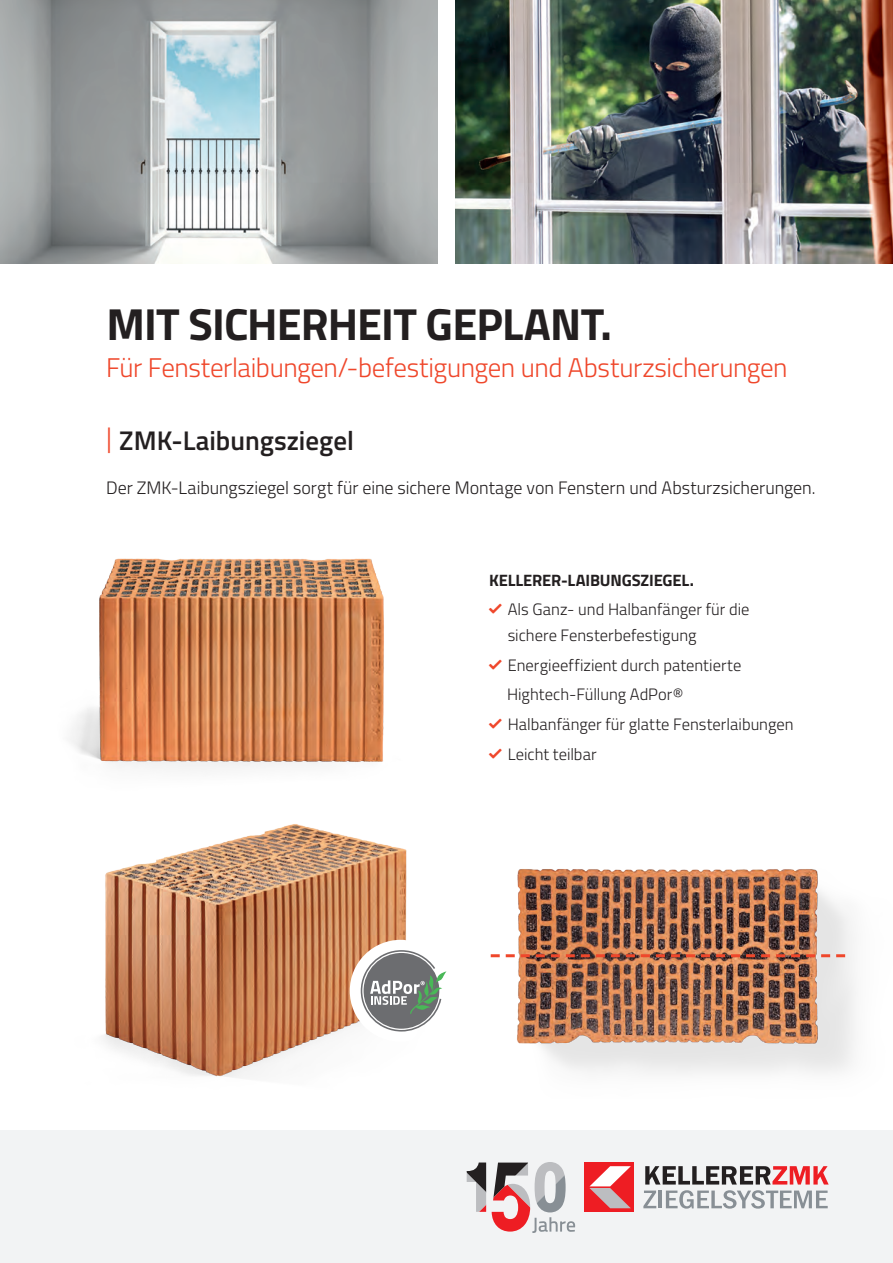
<style>
.page{position:relative;width:893px;height:1263px;background:#fff}
.page>*{position:absolute;margin:0;border:0;box-sizing:border-box;transform-origin:0 0}
.Headline_30_30{font:700 45px "Titillium";letter-spacing:-.02em;color:#231f20}
.Pre-_Subhead_13_15_6{font:300 27px "Titillium";letter-spacing:-.015em;color:#ef472b}
.H3_Titel_18_24{font:600 27px "Titillium";color:#231f20}
.Introtext_12_14{font:300 18px "Titillium";letter-spacing:-.005em;color:#231f20}
.Copy_Vorderseite_11{font:300 16.5px/25.5px "Titillium";color:#231f20}
.Copy_Bold_Vorderseit{font:700 16.5px "Titillium";letter-spacing:-.01em;color:#231f20}
.s1{font-weight:300;color:#ef472b}
.s2{font-family:"ZMK Haken";font-weight:400;font-size:22.5px;color:#ef472b}
</style>
<div class="page">
<div style="left:0;top:1130px;width:893px;height:133px;background:#f2f3f4"></div>
<img style="left:103px;top:824px;width:304px;height:254px">
<img style="left:446px;top:869px;width:410px;height:205px">
<img style="left:70px;top:558px;width:314px;height:212px">
<svg style="left:491px;top:954px;width:354px;height:3px"></svg>
<div style="left:585px;top:1162px;width:49px;height:50px;background:#ee1d23"></div>
<svg style="left:589px;top:1166px;width:42px;height:42px"></svg>
<svg style="left:645px;top:1166px;width:184px;height:18px"></svg>
<svg style="left:643px;top:1190px;width:13px;height:18px"></svg>
<hr style="left:658px;top:1190px;width:4px;height:18px;background:#888f95">
<svg style="left:666px;top:1190px;width:162px;height:18px"></svg>
<svg style="left:467px;top:1162px;width:108px;height:71px"></svg>
<img style="left:0;top:0;width:438px;height:264px">
<img style="left:455px;top:0;width:438px;height:264px">
<svg style="left:350px;top:940px;width:96px;height:102px"></svg>
<p class="Headline_30_30" style="left:107px;top:290px;width:507px">MIT SICHERHEIT GEPLANT.</p>
<p class="Pre-_Subhead_13_15_6" style="left:106px;top:348px;width:683px">Für Fensterlaibungen/-befestigungen und Absturzsicherungen</p>
<p class="H3_Titel_18_24" style="left:106px;top:420px;width:249px"><span class="s1">|</span> ZMK-Laibungsziegel</p>
<p class="Introtext_12_14" style="left:106px;top:474px;width:711px">Der ZMK-Laibungsziegel sorgt für eine sichere Montage von Fenstern und Absturzsicherungen.</p>
<p class="Copy_Bold_Vorderseit" style="left:489px;top:567px;width:206px">KELLERER-LAIBUNGSZIEGEL.</p>
<p class="Copy_Vorderseite_11" style="left:508px;top:596px;width:243px;text-indent:-19px"><span class="s2">a</span> Als Ganz- und Halbanfänger für die sichere Fensterbefestigung</p>
<p class="Copy_Vorderseite_11" style="left:489px;top:651px;width:254px"><span class="s2">a</span> Energieeffizient durch patentierte</p>
<p class="Copy_Vorderseite_11" style="left:507px;top:681px;width:178px">Hightech-Füllung AdPor®</p>
<p class="Copy_Vorderseite_11" style="left:489px;top:711px;width:306px"><span class="s2">a</span> Halbanfänger für glatte Fensterlaibungen</p>
<p class="Copy_Vorderseite_11" style="left:489px;top:741px;width:109px"><span class="s2">a</span> Leicht teilbar</p>
</div>
